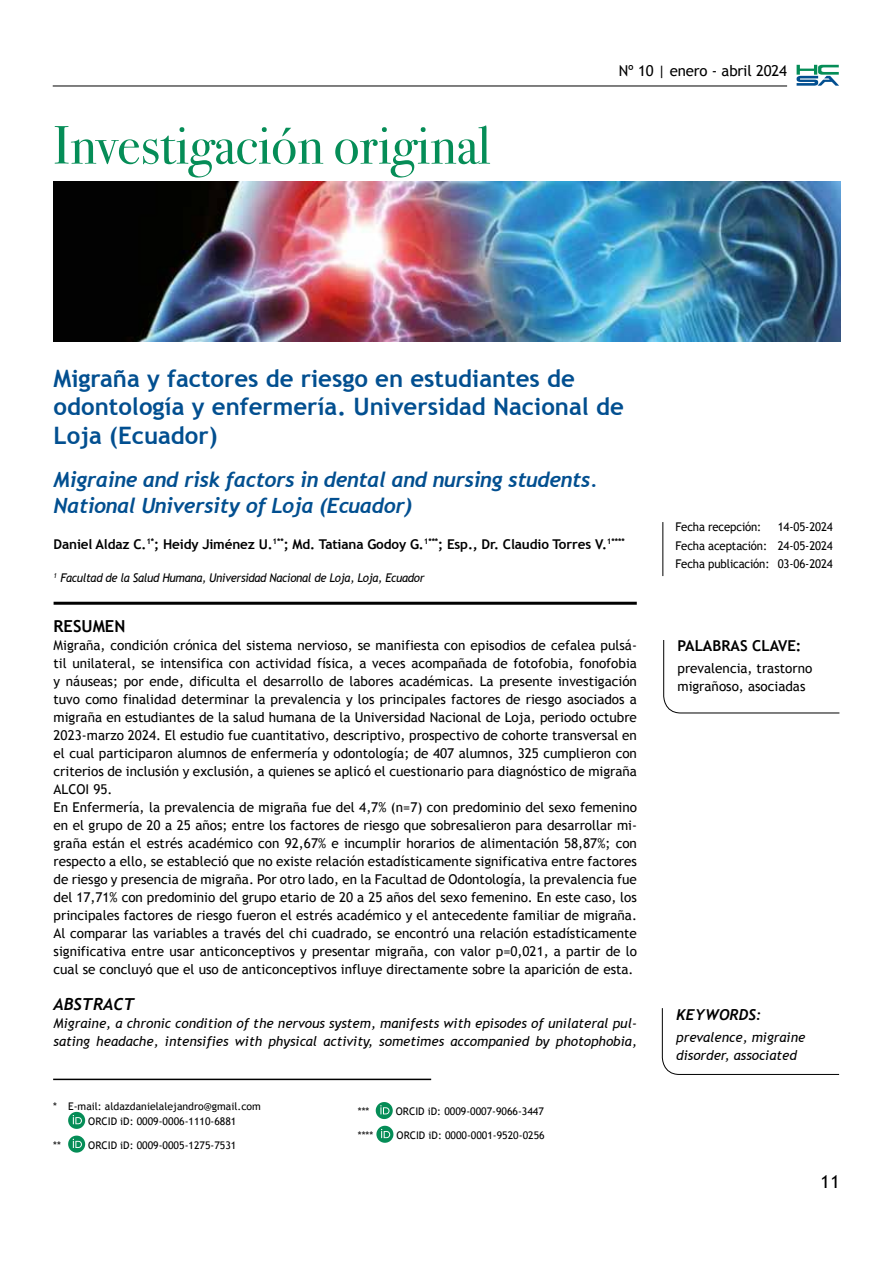
<style>
.page{position:relative;width:893px;height:1263px;background:#fff}
.page>*{position:absolute;margin:0;border:0;box-sizing:border-box;transform-origin:0 0}
.t1{font:54px "Bodoni Svty Two ITCTT";color:#058d57}
.t2{font:700 24px/28.8px "Trebuchet MS";color:#024f90}
.t3{font:italic 700 21px/25.2px "Trebuchet";letter-spacing:-.02em;color:#024f90}
.t4{font:18px "Trebuchet MS";color:#000}
.t5{font:italic 700 16.5px "Trebuchet";color:#000}
.t6{font:700 16.5px "Trebuchet MS";color:#000}
.t7{font:15px "Trebuchet MS";letter-spacing:-.01em;color:#000}
.t8{font:700 15px "Trebuchet MS";color:#000}
.t9{font:italic 700 15px "Trebuchet";color:#000}
.t10{font:13.5px/18px "Trebuchet MS";color:#000}
.t11{font:italic 13.5px/18px "Trebuchet MS";color:#000}
.t12{font:700 13.5px "Trebuchet MS";letter-spacing:-.01em;color:#000}
.t13{font:12px/18.6px "Trebuchet MS";letter-spacing:-.01em;color:#000;text-align:justify;scale:.95 1}
.t14{font:italic 12px "Trebuchet MS";letter-spacing:-.025em;color:#000;scale:.95 1}
.t15{font:10.5px/15.1px "Trebuchet MS";color:#000}
</style>
<div class="page">
<hr style="left:53px;top:86px;width:734px;height:1px;background:#000">
<svg style="left:797px;top:65px;width:42px;height:21px"></svg>
<img style="left:54px;top:181px;width:786px;height:161px">
<hr style="left:54px;top:602px;width:583px;height:3px;background:#000">
<svg style="left:663px;top:640px;width:177px;height:74px"></svg>
<hr style="left:53px;top:1079px;width:378px;height:1px;background:#000">
<hr style="left:662px;top:522px;width:1px;height:54px;background:#000">
<svg style="left:662px;top:1008px;width:178px;height:67px"></svg>
<svg style="left:68px;top:1112px;width:17px;height:17px"></svg>
<svg style="left:68px;top:1135px;width:17px;height:17px"></svg>
<svg style="left:376px;top:1102px;width:17px;height:17px"></svg>
<svg style="left:376px;top:1126px;width:17px;height:17px"></svg>
<h1 class="t1" style="left:53px;top:113px;width:439px">Investigación original</h1>
<p class="t7" style="left:619px;top:62px;width:170px">Nº 10 | enero - abril 2024</p>
<h2 class="t2" style="left:54px;top:364px;width:572px">Migraña y factores de riesgo en estudiantes de odontología y enfermería. Universidad Nacional de<br>Loja (Ecuador)</h2>
<h3 class="t3" style="left:54px;top:467px;width:546px">Migraine and risk factors in dental and nursing students.<br>National University of Loja (Ecuador)</h3>
<p class="t12" style="left:54px;top:536px;width:573px">Daniel Aldaz C.<sup>1*</sup>; Heidy Jiménez U.<sup>1**</sup>; Md. Tatiana Godoy G.<sup>1***</sup>; Esp., Dr. Claudio Torres V.<sup>1****</sup></p>
<p class="t14" style="left:54px;top:570px;width:392px"><sup>1</sup> Facultad de la Salud Humana, Universidad Nacional de Loja, Loja, Ecuador</p>
<p class="t6" style="left:54px;top:617px;width:73px">RESUMEN</p>
<p class="t10" style="left:54px;top:637px;width:585px">Migraña, condición crónica del sistema nervioso, se manifiesta con episodios de cefalea pulsá&shy;til unilateral, se intensifica con actividad física, a veces acompañada de fotofobia, fonofobia y náuseas; por ende, dificulta el desarrollo de labores académicas. La presente investigación tuvo como finalidad determinar la prevalencia y los principales factores de riesgo asociados a migraña en estudiantes de la salud humana de la Universidad Nacional de Loja, periodo octubre 2023-marzo 2024. El estudio fue cuantitativo, descriptivo, prospectivo de cohorte transversal en el cual participaron alumnos de enfermería y odontología; de 407 alumnos, 325 cumplieron con criterios de inclusión y exclusión, a quienes se aplicó el cuestionario para diagnóstico de migraña ALCOI 95.<br>En Enfermería, la prevalencia de migraña fue del 4,7% (n=7) con predominio del sexo femenino en el grupo de 20 a 25 años; entre los factores de riesgo que sobresalieron para desarrollar mi&shy;graña están el estrés académico con 92,67% e incumplir horarios de alimentación 58,87%; con respecto a ello, se estableció que no existe relación estadísticamente significativa entre factores de riesgo y presencia de migraña. Por otro lado, en la Facultad de Odontología, la prevalencia fue del 17,71% con predominio del grupo etario de 20 a 25 años del sexo femenino. En este caso, los principales factores de riesgo fueron el estrés académico y el antecedente familiar de migraña.<br>Al comparar las variables a través del chi cuadrado, se encontró una relación estadísticamente significativa entre usar anticonceptivos y presentar migraña, con valor p=0,021, a partir de lo cual se concluyó que el uso de anticonceptivos influye directamente sobre la aparición de esta.</p>
<p class="t5" style="left:54px;top:995px;width:83px">ABSTRACT</p>
<p class="t11" style="left:54px;top:1014px;width:585px">Migraine, a chronic condition of the nervous system, manifests with episodes of unilateral pul&shy;sating headache, intensifies with physical activity, sometimes accompanied by photophobia,</p>
<p class="t15" style="left:88px;top:1098px;width:174px;text-indent:-35px">* E-mail: aldazdanielalejandro@gmail.com<br>ORCID iD: 0009-0006-1110-6881</p>
<p class="t15" style="left:53px;top:1137px;width:9px">**</p>
<p class="t15" style="left:88px;top:1137px;width:150px">ORCID iD: 0009-0005-1275-7531</p>
<p class="t15" style="left:358px;top:1104px;width:13px">***</p>
<p class="t15" style="left:396px;top:1104px;width:150px">ORCID iD: 0009-0007-9066-3447</p>
<p class="t15" style="left:358px;top:1127px;width:17px">****</p>
<p class="t15" style="left:397px;top:1127px;width:150px">ORCID iD: 0000-0001-9520-0256</p>
<p class="t13" style="left:675px;top:517px;width:92px">Fecha recepción:</p>
<p class="t13" style="left:675px;top:517px;width:167px;text-indent:102px">14-05-2024<br>Fecha aceptación: 24-05-2024<br>Fecha publicación: 03-06-2024</p>
<p class="t8" style="left:677px;top:637px;width:125px">PALABRAS CLAVE:</p>
<p class="t10" style="left:677px;top:659px;width:136px">prevalencia, trastorno migrañoso, asociadas</p>
<p class="t9" style="left:676px;top:1006px;width:87px">KEYWORDS:</p>
<p class="t11" style="left:676px;top:1028px;width:131px">prevalence, migraine disorder, associated</p>
<h3 class="t4" style="left:820px;top:1171px;width:21px">11</h3>
</div>
